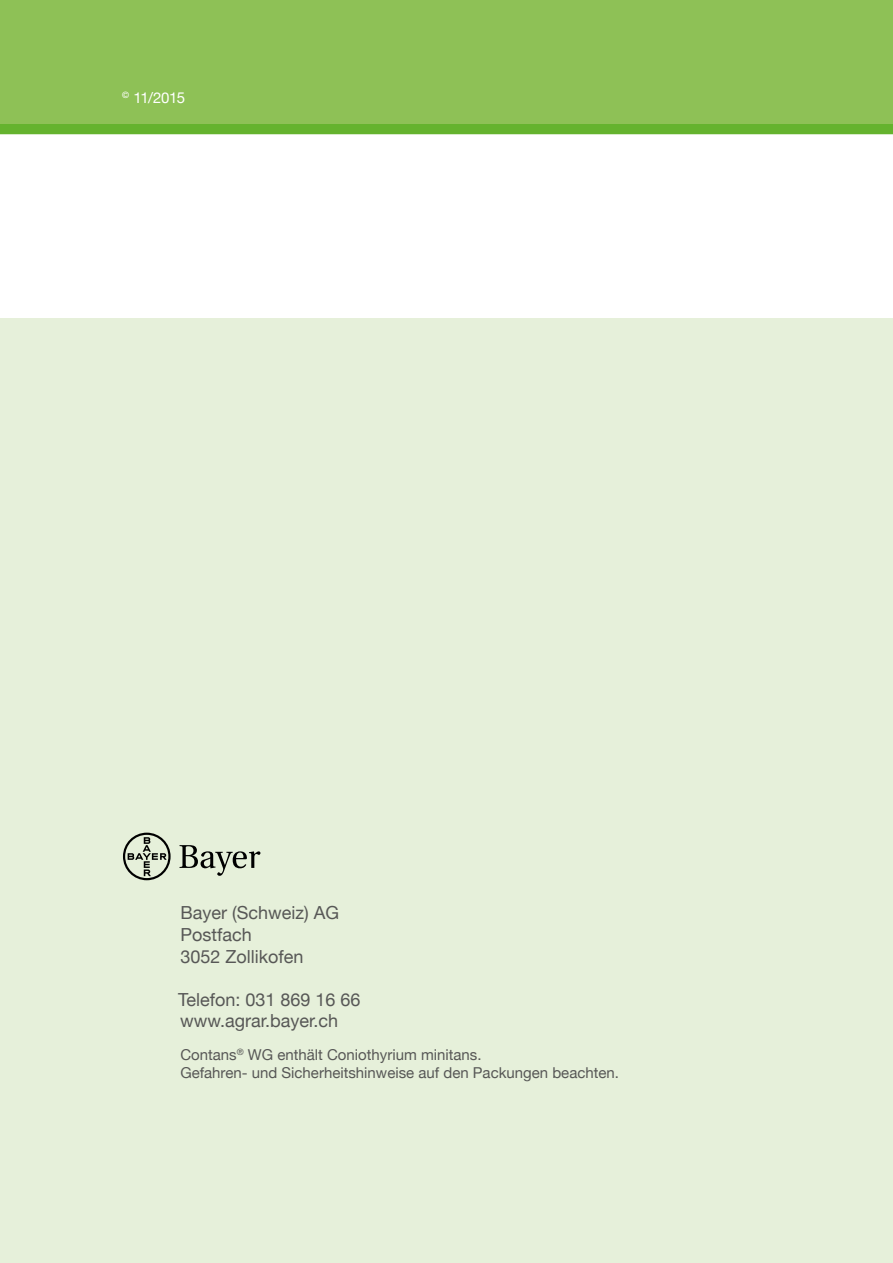
<style>
.page{position:relative;width:893px;height:1263px;background:#fff}
.page>*{position:absolute;margin:0;border:0;box-sizing:border-box;transform-origin:0 0}
.t1{font:18px/21.6px "Helvetica Neue LT";color:#575756}
.t2{font:15px/18px "Helvetica Neue LT";color:#575756}
.t3{font:15px "Helvetica Neue LT";letter-spacing:-.035em;color:#fff}
</style>
<div class="page">
<div style="left:0;top:318px;width:893px;height:945px;background:#e6f0da"></div>
<svg style="left:0;top:123px;width:893px;height:11px;background:#68b431"></svg>
<div style="left:0;top:0;width:893px;height:123px;background:#8ec156"></div>
<svg style="left:123px;top:833px;width:48px;height:47px"></svg>
<svg style="left:180px;top:845px;width:80px;height:31px"></svg>
<p class="t3" style="left:122px;top:89px;width:64px"><sup>©</sup> 11/2015</p>
<p class="t1" style="left:180px;top:902px;width:160px">Bayer (Schweiz) AG<br>Postfach<br>3052 Zollikofen</p>
<p class="t1" style="left:178px;top:988px;width:184px">Telefon: 031 869 16 66 www.agrar.bayer.ch</p>
<p class="t2" style="left:180px;top:1045px;width:440px">Contans<sup>®</sup> WG enthält Coniothyrium minitans.<br>Gefahren- und Sicherheitshinweise auf den Packungen beachten.</p>
</div>
